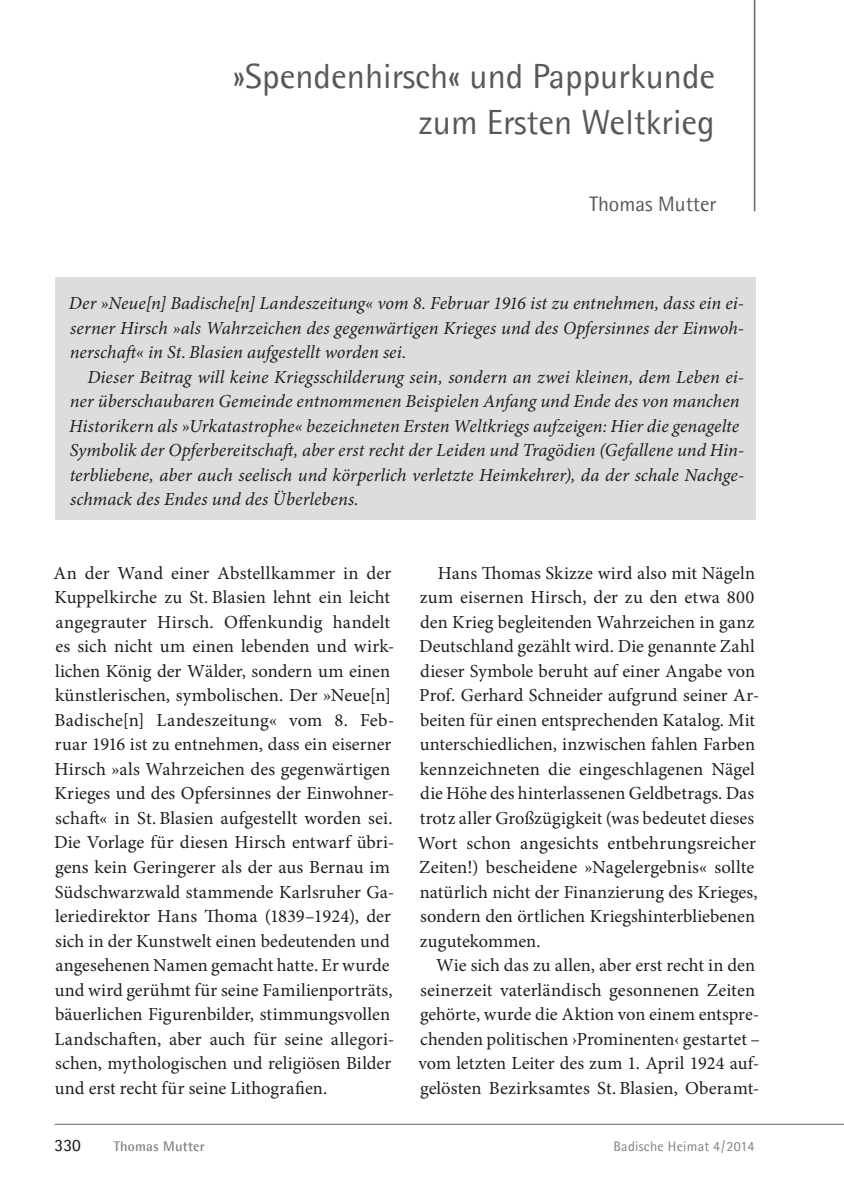
<style>
.page{position:relative;width:844px;height:1191px;background:#fff}
.page>*{position:absolute;margin:0;border:0;box-sizing:border-box;transform-origin:0 0}
.t1{font:35px/45.5px "Agfa Rotis Semisans";color:#57585a;text-align:right}
.t2{font:21px "Agfa Rotis Semisans";color:#57585a}
.t3{font:18.38px/24.5px "Minion Pro";letter-spacing:.005em;color:#1d1e1f}
.t4{font:italic 18.38px "Minion Pro";color:#1d1e1f}
.t5{font:17.5px "Agfa Rotis Semisans";color:#1d1e1f}
.t6{font:14px "Agfa Rotis Semisans";letter-spacing:.015em;color:#808285}
.t7{font:700 14px "Agfa Rotis Semisans";letter-spacing:.015em;color:#808285}
</style>
<div class="page">
<hr style="left:55px;top:1124px;width:788px;height:1px;background:#636366">
<hr style="left:753px;top:0;width:2px;height:211px;background:#757679">
<div style="left:55px;top:277px;width:699px;height:243px;background:#dcdddf"></div>
<p class="t1" style="left:233px;top:53px;width:483px">»Spendenhirsch« und Pappurkunde zum Ersten Weltkrieg</p>
<p class="t2" style="left:589px;top:192px;width:128px">Thomas Mutter</p>
<p class="t4" style="left:69px;top:296px;width:676px">Der »Neue[n] Badische[n] Landeszeitung« vom 8. Februar 1916 ist zu entnehmen, dass ein ei-</p>
<p class="t4" style="left:70px;top:320px;width:675px">serner Hirsch »als Wahrzeichen des gegenwärtigen Krieges und des Opfersinnes der Einwoh-</p>
<p class="t4" style="left:70px;top:345px;width:338px">nerschaft« in St. Blasien aufgestellt worden sei.</p>
<p class="t4" style="left:87px;top:369px;width:658px">Dieser Beitrag will keine Kriegsschilderung sein, sondern an zwei kleinen, dem Leben ei-</p>
<p class="t4" style="left:70px;top:394px;width:671px">ner überschaubaren Gemeinde entnommenen Beispielen Anfang und Ende des von manchen</p>
<p class="t4" style="left:69px;top:418px;width:671px">Historikern als »Urkatastrophe« bezeichneten Ersten Weltkriegs aufzeigen: Hier die genagelte</p>
<p class="t4" style="left:70px;top:443px;width:675px">Symbolik der Opferbereitschaft, aber erst recht der Leiden und Tragödien (Gefallene und Hin-</p>
<p class="t4" style="left:70px;top:467px;width:675px">terbliebene, aber auch seelisch und körperlich verletzte Heimkehrer), da der schale Nachge-</p>
<p class="t4" style="left:70px;top:492px;width:290px">schmack des Endes und des Überlebens.</p>
<p class="t3" style="left:53px;top:562px;width:342px">An der Wand einer Abstellkammer in der Kuppelkirche zu St. Blasien lehnt ein leicht angegrauter Hirsch. Offenkundig handelt es sich nicht um einen lebenden und wirk&shy;lichen König der Wälder, sondern um einen künstlerischen, symbolischen. Der »Neue[n] Badische[n] Landeszeitung« vom 8. Feb&shy;ruar 1916 ist zu entnehmen, dass ein eiserner Hirsch »als Wahrzeichen des gegenwärtigen Krieges und des Opfersinnes der Einwohner&shy;schaft« in St. Blasien aufgestellt worden sei.<br>Die Vorlage für diesen Hirsch entwarf übri&shy;gens kein Geringerer als der aus Bernau im Südschwarzwald stammende Karlsruher Ga&shy;leriedirektor Hans Thoma (1839–1924), der sich in der Kunstwelt einen bedeutenden und angesehenen Namen gemacht hatte. Er wurde und wird gerühmt für seine Familienporträts, bäuerlichen Figurenbilder, stimmungsvollen Landschaften, aber auch für seine allegori&shy;schen, mythologischen und religiösen Bilder und erst recht für seine Lithografien.</p>
<p class="t3" style="left:437px;top:562px;width:319px">Hans Thomas Skizze wird also mit Nägeln</p>
<p class="t3" style="left:419px;top:587px;width:336px">zum eisernen Hirsch, der zu den etwa 800</p>
<p class="t3" style="left:420px;top:611px;width:335px">den Krieg begleitenden Wahrzeichen in ganz</p>
<p class="t3" style="left:419px;top:636px;width:337px">Deutschland gezählt wird. Die genannte Zahl</p>
<p class="t3" style="left:420px;top:660px;width:336px">dieser Symbole beruht auf einer Angabe von</p>
<p class="t3" style="left:419px;top:685px;width:341px">Prof. Gerhard Schneider aufgrund seiner Ar-</p>
<p class="t3" style="left:420px;top:709px;width:336px">beiten für einen entsprechenden Katalog. Mit</p>
<p class="t3" style="left:419px;top:734px;width:337px">unterschiedlichen, inzwischen fahlen Farben</p>
<p class="t3" style="left:420px;top:758px;width:336px">kennzeichneten die eingeschlagenen Nägel</p>
<p class="t3" style="left:420px;top:783px;width:335px">die Höhe des hinterlassenen Geldbetrags. Das</p>
<p class="t3" style="left:419px;top:807px;width:336px">trotz aller Großzügigkeit (was bedeutet dieses</p>
<p class="t3" style="left:417px;top:832px;width:340px">Wort schon angesichts entbehrungsreicher</p>
<p class="t3" style="left:419px;top:856px;width:337px">Zeiten!) bescheidene »Nagelergebnis« sollte</p>
<p class="t3" style="left:419px;top:881px;width:339px">natürlich nicht der Finanzierung des Krieges,</p>
<p class="t3" style="left:420px;top:905px;width:336px">sondern den örtlichen Kriegshinterbliebenen</p>
<p class="t3" style="left:419px;top:930px;width:122px">zugutekommen.</p>
<p class="t3" style="left:436px;top:954px;width:320px">Wie sich das zu allen, aber erst recht in den</p>
<p class="t3" style="left:420px;top:979px;width:336px">seinerzeit vaterländisch gesonnenen Zeiten</p>
<p class="t3" style="left:420px;top:1003px;width:341px">gehörte, wurde die Aktion von einem entspre-</p>
<p class="t3" style="left:420px;top:1028px;width:341px">chenden politischen ›Prominenten‹ gestartet –</p>
<p class="t3" style="left:418px;top:1052px;width:342px">vom letzten Leiter des zum 1. April 1924 auf-</p>
<p class="t3" style="left:420px;top:1077px;width:341px">gelösten Bezirksamtes St. Blasien, Oberamt-</p>
<p class="t5" style="left:55px;top:1134px;width:28px">330</p>
<p class="t7" style="left:114px;top:1137px;width:92px">Thomas Mutter</p>
<p class="t6" style="left:613px;top:1137px;width:142px">Badische Heimat 4 / 2014</p>
</div>
